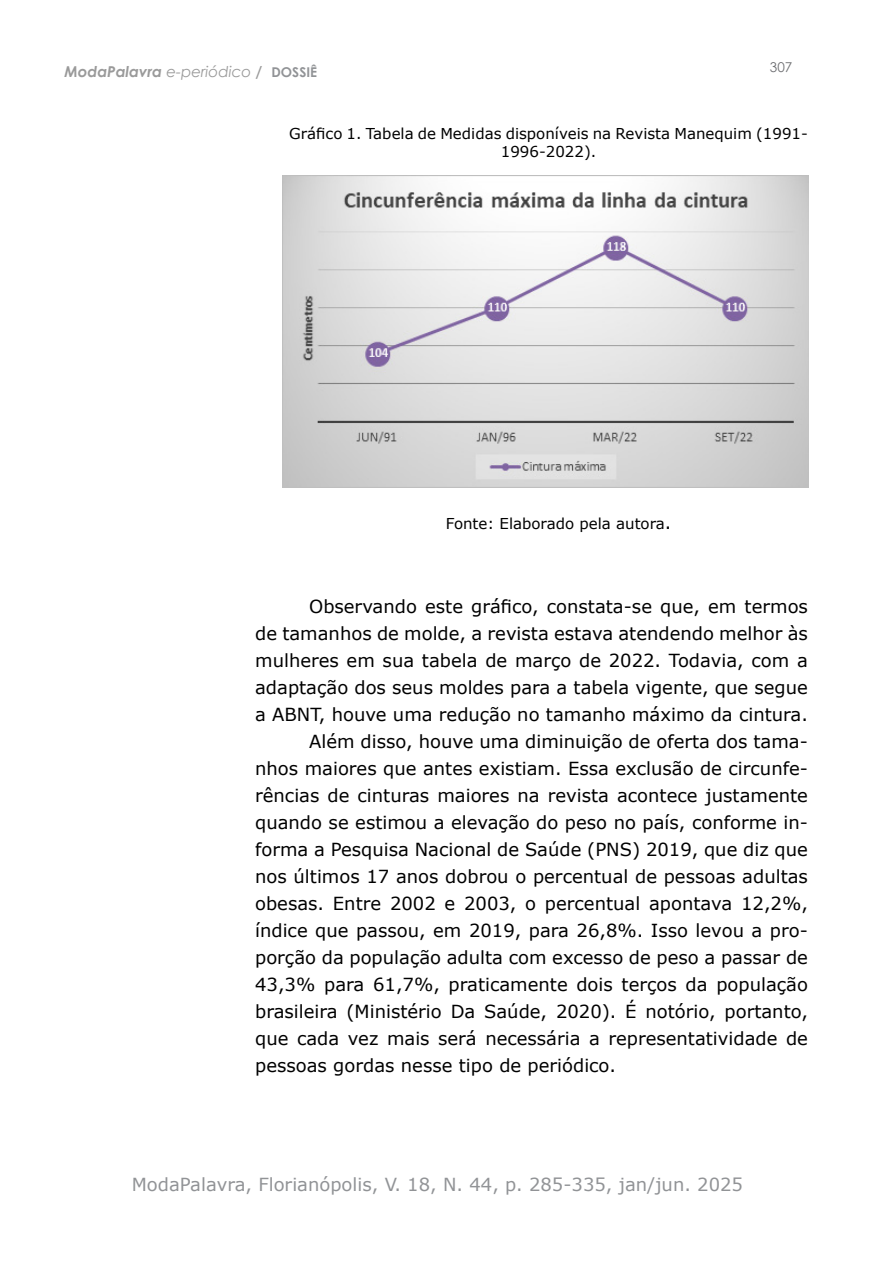
<style>
.page{position:relative;width:893px;height:1263px;background:#fff}
.page>*{position:absolute;margin:0;border:0;box-sizing:border-box;transform-origin:0 0}
.t1{font:18px/27px "Verdana";color:#000;text-align:justify}
.t2{font:18px "Verdana";color:#919396}
.t3{font:15px/18px "Verdana";color:#000;text-align:center}
.t4{font:italic 700 15px "Century Gothic";color:#9a9a9a}
.t5{font:700 13.5px "Century Gothic";color:#919396}
.t6{font:13.5px "Century Gothic";color:#6c6d70}
.s1{font-weight:400}
.s2{font-style:italic;font-size:15px;color:#9a9a9a}
.s3{font-size:18px}
</style>
<div class="page">
<img style="left:282px;top:176px;width:527px;height:311px">
<p class="t4" style="left:64px;top:60px;width:188px">ModaPalavra <span class="s1">e-periódico</span></p>
<p class="t6" style="left:770px;top:58px;width:24px">307</p>
<p class="t5" style="left:255px;top:61px;width:63px"><span class="s2">/</span> DOSSIÊ</p>
<p class="t3" style="left:289px;top:124px;width:520px">Gráfico 1. Tabela de Medidas disponíveis na Revista Manequim (1991-<br>1996-2022).</p>
<p class="t3" style="left:446px;top:515px;width:227px">Fonte: Elaborado pela autora<span class="s3">.</span></p>
<p class="t1" style="left:255px;top:593px;width:554px;text-indent:54px">Observando este gráfico, constata-se que, em termos de tamanhos de molde, a revista estava atendendo melhor às mulheres em sua tabela de março de 2022. Todavia, com a adaptação dos seus moldes para a tabela vigente, que segue a ABNT, houve uma redução no tamanho máximo da cintura.</p>
<p class="t1" style="left:255px;top:728px;width:554px;text-indent:54px">Além disso, houve uma diminuição de oferta dos tama&shy;nhos maiores que antes existiam. Essa exclusão de circunfe&shy;rências de cinturas maiores na revista acontece justamente quando se estimou a elevação do peso no país, conforme in&shy;forma a Pesquisa Nacional de Saúde (PNS) 2019, que diz que nos últimos 17 anos dobrou o percentual de pessoas adultas obesas. Entre 2002 e 2003, o percentual apontava 12,2%, índice que passou, em 2019, para 26,8%. Isso levou a pro&shy;porção da população adulta com excesso de peso a passar de 43,3% para 61,7%, praticamente dois terços da população brasileira (Ministério Da Saúde, 2020). É notório, portanto, que cada vez mais será necessária a representatividade de pessoas gordas nesse tipo de periódico.</p>
<p class="t2" style="left:132px;top:1172px;width:613px">ModaPalavra, Florianópolis, V. 18, N. 44, p. 285-335, jan/jun. 2025</p>
</div>
